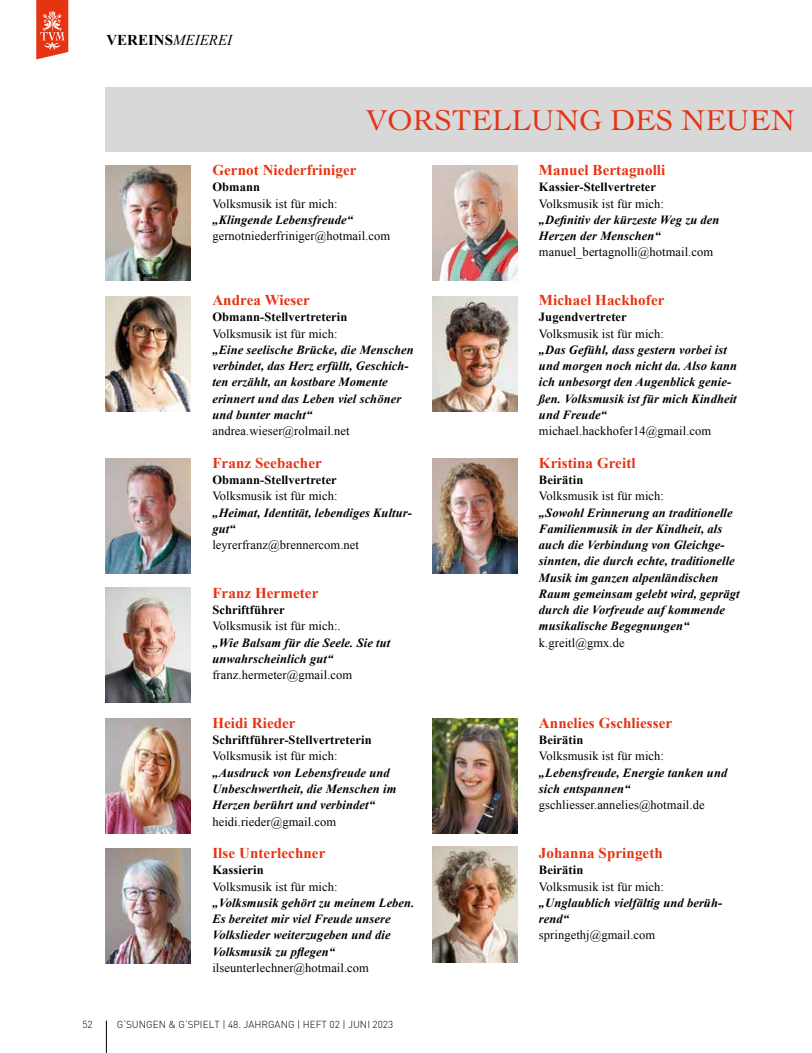
<style>
.page{position:relative;width:812px;height:1053px;background:#fff}
.page>*{position:absolute;margin:0;border:0;box-sizing:border-box;transform-origin:0 0}
.t1{font:30px "Cochin";color:#e63312}
.t2{font:700 15px "Times New Roman";letter-spacing:.005em;color:#e63312}
.t3{font:700 15px "Times New Roman";color:#000}
.t4{font:italic 700 12.5px/16.2px "Times New Roman";letter-spacing:.005em;color:#000}
.t5{font:12.5px "Times New Roman";letter-spacing:.005em;color:#000}
.t6{font:700 12.5px "Times New Roman";letter-spacing:.005em;color:#000}
.t7{font:300 10px "DIN";color:#000}
.s1{font-weight:400;font-style:italic}
</style>
<div class="page">
<hr style="left:106px;top:1020px;width:1px;height:32px;background:#000">
<div style="left:106px;top:87px;width:705px;height:65px;background:#d8d8d8"></div>
<svg style="left:36px;top:0;width:32px;height:59px;background:#ea593e"></svg>
<img style="left:106px;top:166px;width:84px;height:115px">
<img style="left:106px;top:296px;width:84px;height:115px">
<img style="left:106px;top:458px;width:84px;height:115px">
<img style="left:106px;top:587px;width:84px;height:115px">
<img style="left:106px;top:718px;width:84px;height:115px">
<img style="left:106px;top:848px;width:84px;height:115px">
<img style="left:432px;top:166px;width:85px;height:115px">
<img style="left:432px;top:296px;width:85px;height:115px">
<img style="left:432px;top:458px;width:85px;height:115px">
<img style="left:432px;top:718px;width:85px;height:115px">
<img style="left:432px;top:846px;width:85px;height:116px">
<p class="t3" style="left:106px;top:30px;width:127px">VEREINS<span class="s1">MEIEREI</span></p>
<h1 class="t1" style="left:366px;top:100px;width:430px">VORSTELLUNG DES NEUEN</h1>
<p class="t2" style="left:212px;top:160px;width:146px">Gernot Niederfriniger</p>
<p class="t6" style="left:212px;top:178px;width:49px">Obmann</p>
<p class="t5" style="left:212px;top:195px;width:127px">Volksmusik ist für mich:</p>
<p class="t4" style="left:212px;top:211px;width:142px">„Klingende Lebensfreude“</p>
<p class="t5" style="left:212px;top:227px;width:179px">gernotniederfriniger@hotmail.com</p>
<p class="t2" style="left:212px;top:290px;width:99px">Andrea Wieser</p>
<p class="t6" style="left:212px;top:308px;width:137px">Obmann-Stellvertreterin</p>
<p class="t5" style="left:212px;top:325px;width:127px">Volksmusik ist für mich:</p>
<p class="t4" style="left:212px;top:341px;width:203px">„Eine seelische Brücke, die Menschen verbindet, das Herz erfüllt, Geschich&shy;ten erzählt, an kostbare Momente erinnert und das Leben viel schöner und bunter macht“</p>
<p class="t5" style="left:212px;top:422px;width:139px">andrea.wieser@rolmail.net</p>
<p class="t2" style="left:212px;top:452px;width:111px">Franz Seebacher</p>
<p class="t6" style="left:212px;top:471px;width:126px">Obmann-Stellvertreter</p>
<p class="t5" style="left:212px;top:487px;width:127px">Volksmusik ist für mich:</p>
<p class="t4" style="left:212px;top:504px;width:201px">„Heimat, Identität, lebendiges Kultur&shy;gut“</p>
<p class="t5" style="left:212px;top:536px;width:148px">leyrerfranz@brennercom.net</p>
<p class="t2" style="left:212px;top:582px;width:107px">Franz Hermeter</p>
<p class="t6" style="left:212px;top:601px;width:74px">Schriftführer</p>
<p class="t5" style="left:212px;top:617px;width:130px">Volksmusik ist für mich:.</p>
<p class="t4" style="left:212px;top:634px;width:179px">„Wie Balsam für die Seele. Sie tut unwahrscheinlich gut“</p>
<p class="t5" style="left:212px;top:666px;width:141px">franz.hermeter@gmail.com</p>
<p class="t2" style="left:212px;top:712px;width:85px">Heidi Rieder</p>
<p class="t6" style="left:212px;top:731px;width:161px">Schriftführer-Stellvertreterin</p>
<p class="t5" style="left:212px;top:747px;width:127px">Volksmusik ist für mich:</p>
<p class="t4" style="left:212px;top:764px;width:185px">„Ausdruck von Lebensfreude und<br>Unbeschwertheit, die Menschen im<br>Herzen berührt und verbindet“</p>
<p class="t5" style="left:212px;top:812px;width:125px">heidi.rieder@gmail.com</p>
<p class="t2" style="left:212px;top:842px;width:114px">Ilse Unterlechner</p>
<p class="t6" style="left:212px;top:861px;width:53px">Kassierin</p>
<p class="t5" style="left:212px;top:877px;width:127px">Volksmusik ist für mich:</p>
<p class="t4" style="left:212px;top:894px;width:203px">„Volksmusik gehört zu meinem Leben.<br>Es bereitet mir viel Freude unsere<br>Volkslieder weiterzugeben und die<br>Volksmusik zu pflegen“</p>
<p class="t5" style="left:212px;top:959px;width:158px">ilseunterlechner@hotmail.com</p>
<p class="t7" style="left:82px;top:1017px;width:12px">52</p>
<p class="t7" style="left:117px;top:1018px;width:278px">G‘SUNGEN &amp; G‘SPIELT | 48. JAHRGANG | HEFT 02 | JUNI 2023</p>
<p class="t2" style="left:539px;top:160px;width:128px">Manuel Bertagnolli</p>
<p class="t6" style="left:539px;top:178px;width:119px">Kassier-Stellvertreter</p>
<p class="t5" style="left:539px;top:195px;width:127px">Volksmusik ist für mich:</p>
<p class="t4" style="left:539px;top:211px;width:182px">„Definitiv der kürzeste Weg zu den<br>Herzen der Menschen“</p>
<p class="t5" style="left:539px;top:244px;width:176px">manuel_bertagnolli@hotmail.com</p>
<p class="t2" style="left:539px;top:290px;width:127px">Michael Hackhofer</p>
<p class="t6" style="left:539px;top:308px;width:89px">Jugendvertreter</p>
<p class="t5" style="left:539px;top:325px;width:127px">Volksmusik ist für mich:</p>
<p class="t4" style="left:539px;top:341px;width:200px">„Das Gefühl, dass gestern vorbei ist und morgen noch nicht da. Also kann ich unbesorgt den Augenblick genie&shy;ßen. Volksmusik ist für mich Kindheit und Freude“</p>
<p class="t5" style="left:539px;top:422px;width:174px">michael.hackhofer14@gmail.com</p>
<p class="t2" style="left:539px;top:452px;width:98px">Kristina Greitl</p>
<p class="t6" style="left:539px;top:471px;width:46px">Beirätin</p>
<p class="t5" style="left:539px;top:487px;width:127px">Volksmusik ist für mich:</p>
<p class="t4" style="left:539px;top:504px;width:202px">„Sowohl Erinnerung an traditionelle Familienmusik in der Kindheit, als auch die Verbindung von Gleichge&shy;sinnten, die durch echte, traditionelle Musik im ganzen alpenländischen Raum gemeinsam gelebt wird, geprägt durch die Vorfreude auf kommende musikalische Begegnungen“</p>
<p class="t5" style="left:539px;top:634px;width:87px">k.greitl@gmx.de</p>
<p class="t2" style="left:539px;top:712px;width:135px">Annelies Gschliesser</p>
<p class="t6" style="left:539px;top:731px;width:46px">Beirätin</p>
<p class="t5" style="left:539px;top:747px;width:127px">Volksmusik ist für mich:</p>
<p class="t4" style="left:539px;top:764px;width:190px">„Lebensfreude, Energie tanken und sich entspannen“</p>
<p class="t5" style="left:539px;top:796px;width:167px">gschliesser.annelies@hotmail.de</p>
<p class="t2" style="left:539px;top:842px;width:125px">Johanna Springeth</p>
<p class="t6" style="left:539px;top:861px;width:46px">Beirätin</p>
<p class="t5" style="left:539px;top:877px;width:127px">Volksmusik ist für mich:</p>
<p class="t4" style="left:539px;top:894px;width:185px">„Unglaublich vielfältig und berüh&shy;rend“</p>
<p class="t5" style="left:539px;top:926px;width:118px">springethj@gmail.com</p>
</div>
